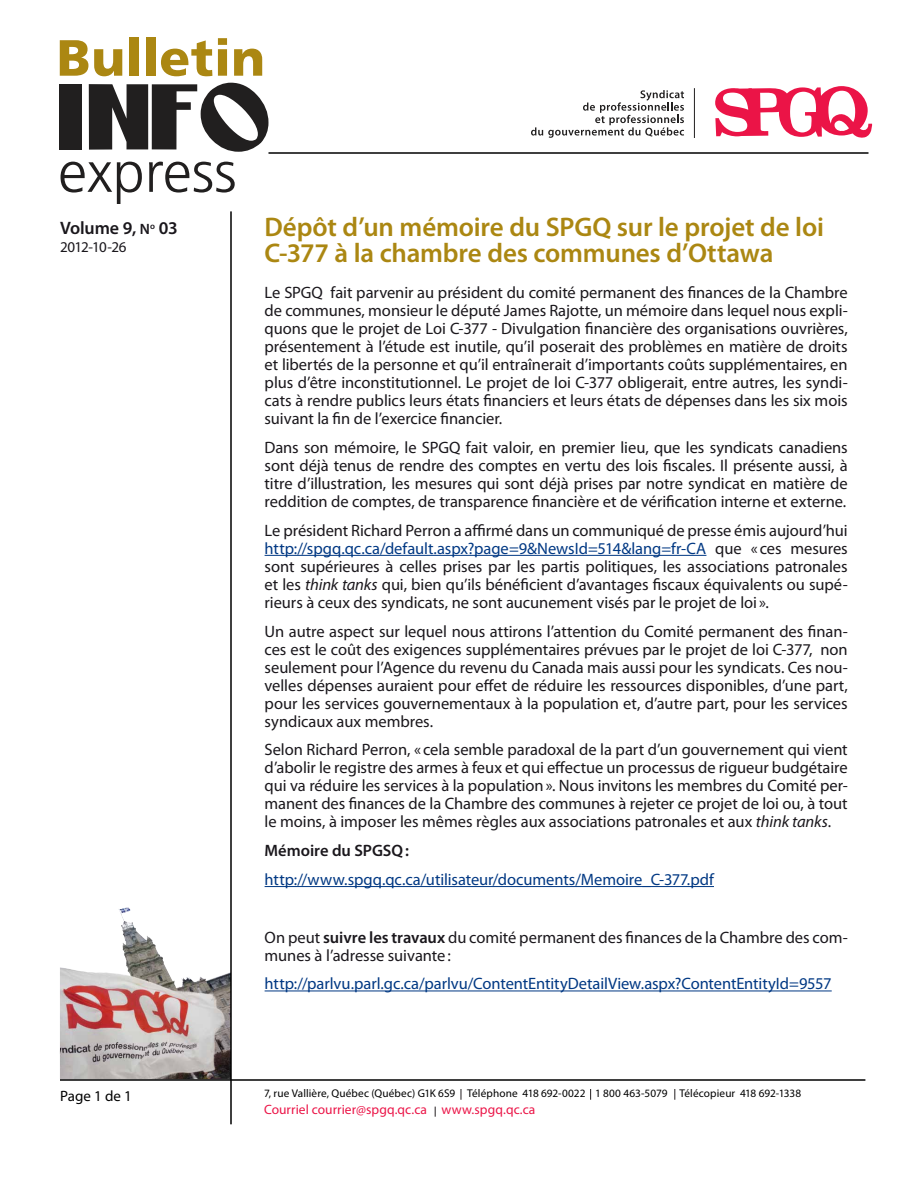
<style>
.page{position:relative;width:918px;height:1188px;background:#fff}
.page>*{position:absolute;margin:0;border:0;box-sizing:border-box;transform-origin:0 0}
.t1{font:600 27px/25.5px "Myriad Pro";letter-spacing:-.01em;color:#ab8712}
.t2{font:600 18px "Myriad Pro";letter-spacing:-.01em;color:#1a171c}
.t3{font:16.5px/18px "Myriad Pro";letter-spacing:-.005em;color:#1a171c;text-align:justify}
.t4{font:16.5px "Myriad Pro";letter-spacing:-.005em;color:#003883}
.t5{font:600 16.5px "Myriad Pro";letter-spacing:-.005em;color:#1a171c}
.t6{font:15px "Myriad Pro";letter-spacing:-.045em;color:#1a171c}
.t7{font:15px "Myriad Pro";color:#000}
.t8{font:13.5px "Myriad Pro";letter-spacing:.005em;color:#eb1447}
.t9{font:11.25px "Myriad Pro";letter-spacing:.01em;color:#000}
.s1{font-size:15px}
.s2{color:#003883}
.s3{font-style:italic}
.s4{font-weight:600}
</style>
<div class="page">
<img style="left:60px;top:908px;width:170px;height:171px">
<svg style="left:715px;top:86px;width:158px;height:52px"></svg>
<svg style="left:531px;top:90px;width:153px;height:48px"></svg>
<hr style="left:694px;top:88px;width:1px;height:50px;background:#211f1f">
<div style="left:60px;top:84px;width:22px;height:65px;background:#211f1f"></div>
<svg style="left:89px;top:83px;width:179px;height:69px"></svg>
<svg style="left:61px;top:162px;width:81px;height:42px"></svg>
<svg style="left:149px;top:162px;width:86px;height:31px"></svg>
<svg style="left:60px;top:40px;width:28px;height:36px"></svg>
<svg style="left:94px;top:49px;width:28px;height:27px"></svg>
<div style="left:129px;top:38px;width:10px;height:38px;background:#ab8712"></div>
<div style="left:146px;top:38px;width:9px;height:38px;background:#ab8712"></div>
<svg style="left:161px;top:40px;width:51px;height:36px"></svg>
<svg style="left:218px;top:38px;width:9px;height:38px"></svg>
<svg style="left:234px;top:49px;width:28px;height:27px"></svg>
<hr style="left:230px;top:211px;width:2px;height:913px;background:#000">
<hr style="left:268px;top:152px;width:600px;height:2px;background:#000">
<hr style="left:60px;top:1079px;width:805px;height:2px;background:#000">
<hr style="left:265px;top:555px;width:441px;height:1px;background:#003883">
<hr style="left:265px;top:886px;width:449px;height:1px;background:#003883">
<hr style="left:265px;top:991px;width:567px;height:1px;background:#003883">
<p class="t2" style="left:60px;top:217px;width:119px">Volume 9, <span class="s1">N</span><sup>o</sup> 03</p>
<p class="t6" style="left:60px;top:238px;width:68px">2012-10-26</p>
<p class="t7" style="left:60px;top:1086px;width:73px">Page 1 de 1</p>
<h1 class="t1" style="left:265px;top:214px;width:561px">Dépôt d’un mémoire du SPGQ sur le projet de loi<br>C-377 à la chambre des communes d’Ottawa</h1>
<p class="t3" style="left:265px;top:283px;width:585px">Le SPGQ fait parvenir au président du comité permanent des finances de la Chambre de communes, monsieur le député James Rajotte, un mémoire dans lequel nous expli&shy;quons que le projet de Loi C-377 - Divulgation financière des organisations ouvrières, présentement à l’étude est inutile, qu’il poserait des problèmes en matière de droits et libertés de la personne et qu’il entraînerait d’importants coûts supplémentaires, en plus d’être inconstitutionnel. Le projet de loi C-377 obligerait, entre autres, les syndi&shy;cats à rendre publics leurs états financiers et leurs états de dépenses dans les six mois suivant la fin de l’exercice financier.</p>
<p class="t3" style="left:265px;top:438px;width:585px">Dans son mémoire, le SPGQ fait valoir, en premier lieu, que les syndicats canadiens sont déjà tenus de rendre des comptes en vertu des lois fiscales. Il présente aussi, à titre d’illustration, les mesures qui sont déjà prises par notre syndicat en matière de reddition de comptes, de transparence financière et de vérification interne et externe.</p>
<p class="t3" style="left:265px;top:521px;width:585px">Le président Richard Perron a affirmé dans un communiqué de presse émis aujourd’hui <span class="s2">http://spgq.qc.ca/default.aspx?page=9&amp;NewsId=514&amp;lang=fr-CA</span> que « ces mesures sont supérieures à celles prises par les partis politiques, les associations patronales et les <span class="s3">think tanks</span> qui, bien qu’ils bénéficient d’avantages fiscaux équivalents ou supé&shy;rieurs à ceux des syndicats, ne sont aucunement visés par le projet de loi ».</p>
<p class="t3" style="left:265px;top:622px;width:585px">Un autre aspect sur lequel nous attirons l’attention du Comité permanent des finan&shy;ces est le coût des exigences supplémentaires prévues par le projet de loi C-377, non seulement pour l’Agence du revenu du Canada mais aussi pour les syndicats. Ces nou&shy;velles dépenses auraient pour effet de réduire les ressources disponibles, d’une part, pour les services gouvernementaux à la population et, d’autre part, pour les services syndicaux aux membres.</p>
<p class="t3" style="left:265px;top:741px;width:585px">Selon Richard Perron, « cela semble paradoxal de la part d’un gouvernement qui vient d’abolir le registre des armes à feux et qui effectue un processus de rigueur budgétaire qui va réduire les services à la population». Nous invitons les membres du Comité per&shy;manent des finances de la Chambre des communes à rejeter ce projet de loi ou, à tout le moins, à imposer les mêmes règles aux associations patronales et aux <span class="s3">think tanks</span>.</p>
<p class="t5" style="left:265px;top:840px;width:146px">Mémoire du SPGSQ:</p>
<p class="t4" style="left:265px;top:869px;width:451px">http://www.spgq.qc.ca/utilisateur/documents/Memoire_C-377.pdf</p>
<p class="t3" style="left:265px;top:928px;width:585px">On peut <span class="s4">suivre les travaux</span> du comité permanent des finances de la Chambre des com&shy;munes à l’adresse suivante:</p>
<p class="t4" style="left:265px;top:974px;width:568px">http://parlvu.parl.gc.ca/parlvu/ContentEntityDetailView.aspx?ContentEntityId=9557</p>
<p class="t9" style="left:264px;top:1087px;width:539px">7, rue Vallière, Québec (Québec) G1K 6S9 Téléphone 418 692-0022 1 800 463-5079 Télécopieur 418 692-1338</p>
<p class="t8" style="left:264px;top:1101px;width:273px">Courriel courrier@spgq.qc.ca www.spgq.qc.ca</p>
</div>
